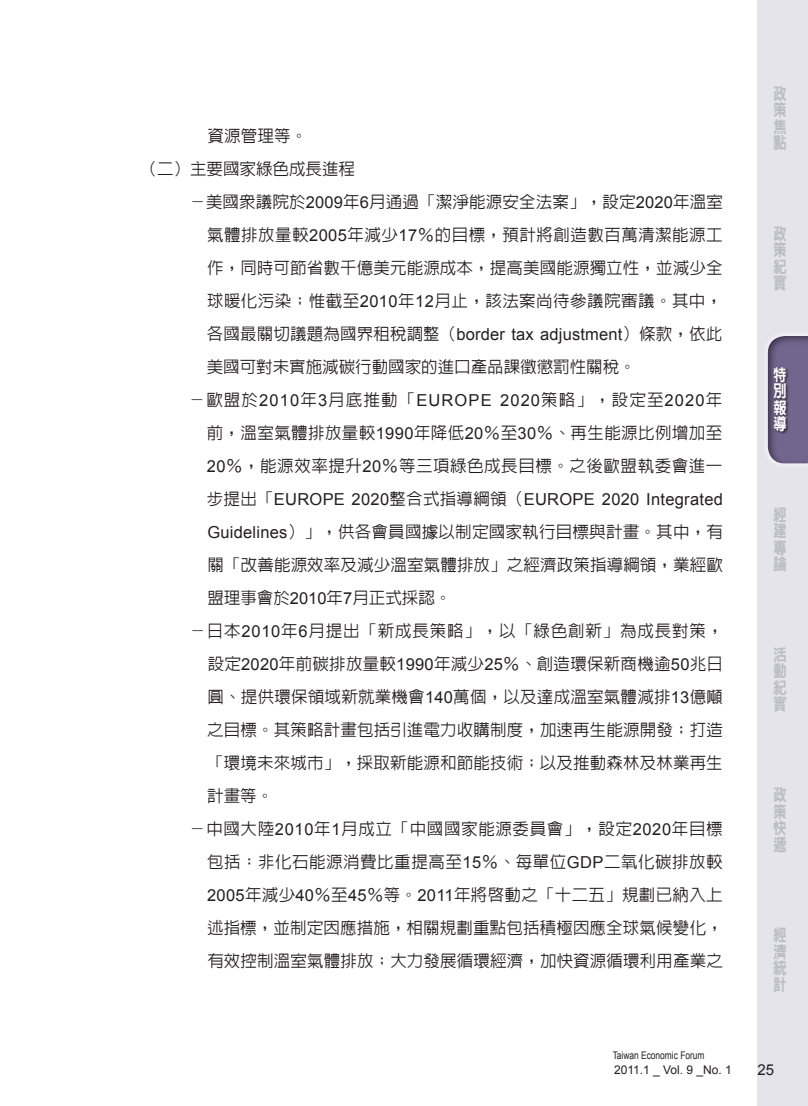
<style>
.page{position:relative;width:808px;height:1106px;background:#fff}
.page>*{position:absolute;margin:0;border:0;box-sizing:border-box;transform-origin:0 0}
.t1{font:500 16.5px "Lin Gothic";letter-spacing:.01em;color:#231f20}
.t2{font:500 16.5px "Lin Gothic";letter-spacing:.03em;color:#231f20}
.t3{font:500 16.5px/33px "Lin Gothic";letter-spacing:.035em;color:#231f20}
.t4{font:16.5px "Arial";letter-spacing:.015em;color:#231f20}
.t5{font:16.5px "Arial";letter-spacing:.07em;color:#231f20}
.t6{font:500 16.5px "Lin Gothic";letter-spacing:.04em;color:#231f20}
.t7{font:500 16.5px "Lin Gothic";letter-spacing:.05em;color:#231f20}
.t8{font:800 16.5px/16.5px "Lin Gothic";color:#bcbdc0;text-align:justify;scale:.8 1}
.t9{font:800 16.5px/16.5px "Lin Gothic";color:#fff;text-align:justify;scale:.8 1}
.t10{font:15px "Arial";color:#231f20}
.t11{font:12px "Arial";color:#231f20}
.t12{font:10.5px "Arial";color:#231f20;scale:.8 1}
.s1{font-family:"Arial";font-weight:400}
.s2{font-family:"Lin Gothic";font-weight:500}
</style>
<div class="page">
<div style="left:757px;top:0;width:51px;height:1106px;background:#e5e4ed"></div>
<div style="left:766px;top:333px;width:42px;height:131px;background:#231f20;opacity:.6"></div>
<div style="left:773px;top:366px;width:16px;height:69px;background:#231f20;opacity:.75"></div>
<p class="t1" style="left:207px;top:127px;width:101px">資源管理等。</p>
<p class="t1" style="left:141px;top:160px;width:216px">（二）主要國家綠色成長進程</p>
<p class="t1" style="left:189px;top:193px;width:535px">－美國眾議院於<span class="s1">2009</span>年<span class="s1">6</span>月通過「潔淨能源安全法案」，設定<span class="s1">2020</span>年溫室</p>
<p class="t2" style="left:207px;top:226px;width:517px">氣體排放量較<span class="s1">2005</span>年減少<span class="s1">17</span>％的目標，預計將創造數百萬清潔能源工</p>
<p class="t1" style="left:207px;top:259px;width:517px">作，同時可節省數千億美元能源成本，提高美國能源獨立性，並減少全</p>
<p class="t2" style="left:207px;top:292px;width:517px">球暖化污染；惟截至<span class="s1">2010</span>年<span class="s1">12</span>月止，該法案尚待參議院審議。其中，</p>
<p class="t1" style="left:207px;top:325px;width:517px">各國最關切議題為國界租稅調整（<span class="s1">border tax adjustment</span>）條款，依此</p>
<p class="t1" style="left:207px;top:358px;width:430px">美國可對未實施減碳行動國家的進口產品課徵懲罰性關稅。</p>
<p class="t5" style="left:189px;top:389px;width:535px"><span class="s2">－歐盟於</span>2010<span class="s2">年</span>3<span class="s2">月底推動「</span>EUROPE 2020<span class="s2">策略」，設定至</span>2020<span class="s2">年</span></p>
<p class="t3" style="left:207px;top:416px;width:517px">前，溫室氣體排放量較<span class="s1">1990</span>年降低<span class="s1">20</span>％至<span class="s1">30</span>％、再生能源比例增加至<br><span class="s1">20</span>％，能源效率提升<span class="s1">20</span>％等三項綠色成長目標。之後歐盟執委會進一</p>
<p class="t4" style="left:207px;top:488px;width:518px"><span class="s2">步提出「</span>EUROPE 2020<span class="s2">整合式指導綱領（</span>EUROPE 2020 Integrated</p>
<p class="t1" style="left:207px;top:523px;width:517px"><span class="s1">Guidelines</span>）」，供各會員國據以制定國家執行目標與計畫。其中，有</p>
<p class="t1" style="left:207px;top:556px;width:517px">關「改善能源效率及減少溫室氣體排放」之經濟政策指導綱領，業經歐</p>
<p class="t1" style="left:207px;top:589px;width:245px">盟理事會於<span class="s1">2010</span>年<span class="s1">7</span>月正式採認。</p>
<p class="t7" style="left:189px;top:622px;width:535px">－日本<span class="s1">2010</span>年<span class="s1">6</span>月提出「新成長策略」，以「綠色創新」為成長對策，</p>
<p class="t1" style="left:208px;top:655px;width:517px">設定<span class="s1">2020</span>年前碳排放量較<span class="s1">1990</span>年減少<span class="s1">25</span>％、創造環保新商機逾<span class="s1">50</span>兆日</p>
<p class="t1" style="left:207px;top:688px;width:517px">圓、提供環保領域新就業機會<span class="s1">140</span>萬個，以及達成溫室氣體減排<span class="s1">13</span>億噸</p>
<p class="t1" style="left:207px;top:721px;width:517px">之目標。其策略計畫包括引進電力收購制度，加速再生能源開發；打造</p>
<p class="t1" style="left:207px;top:754px;width:517px">「環境未來城市」，採取新能源和節能技術；以及推動森林及林業再生</p>
<p class="t1" style="left:207px;top:787px;width:67px">計畫等。</p>
<p class="t6" style="left:189px;top:820px;width:535px">－中國大陸<span class="s1">2010</span>年<span class="s1">1</span>月成立「中國國家能源委員會」，設定<span class="s1">2020</span>年目標</p>
<p class="t2" style="left:207px;top:853px;width:517px">包括：非化石能源消費比重提高至<span class="s1">15</span>％、每單位<span class="s1">GDP</span>二氧化碳排放較</p>
<p class="t1" style="left:207px;top:886px;width:517px"><span class="s1">2005</span>年減少<span class="s1">40</span>％至<span class="s1">45</span>％等。<span class="s1">2011</span>年將啟動之「十二五」規劃已納入上</p>
<p class="t1" style="left:207px;top:919px;width:517px">述指標，並制定因應措施，相關規劃重點包括積極因應全球氣候變化，</p>
<p class="t1" style="left:207px;top:952px;width:517px">有效控制溫室氣體排放；大力發展循環經濟，加快資源循環利用產業之</p>
<p class="t8" style="left:773px;top:85px;width:18px">政策焦點</p>
<p class="t8" style="left:773px;top:225px;width:18px">政策紀實</p>
<p class="t9" style="left:773px;top:366px;width:18px">特別報導</p>
<p class="t8" style="left:773px;top:506px;width:18px">經建專論</p>
<p class="t8" style="left:773px;top:646px;width:18px">活動紀實</p>
<p class="t8" style="left:773px;top:786px;width:18px">政策快遞</p>
<p class="t8" style="left:773px;top:926px;width:18px">經濟統計</p>
<p class="t12" style="left:613px;top:1048px;width:116px">Taiwan Economic Forum</p>
<p class="t11" style="left:614px;top:1061px;width:119px">2011.1 _ Vol. 9 _No. 1</p>
<p class="t10" style="left:757px;top:1059px;width:18px">25</p>
</div>
